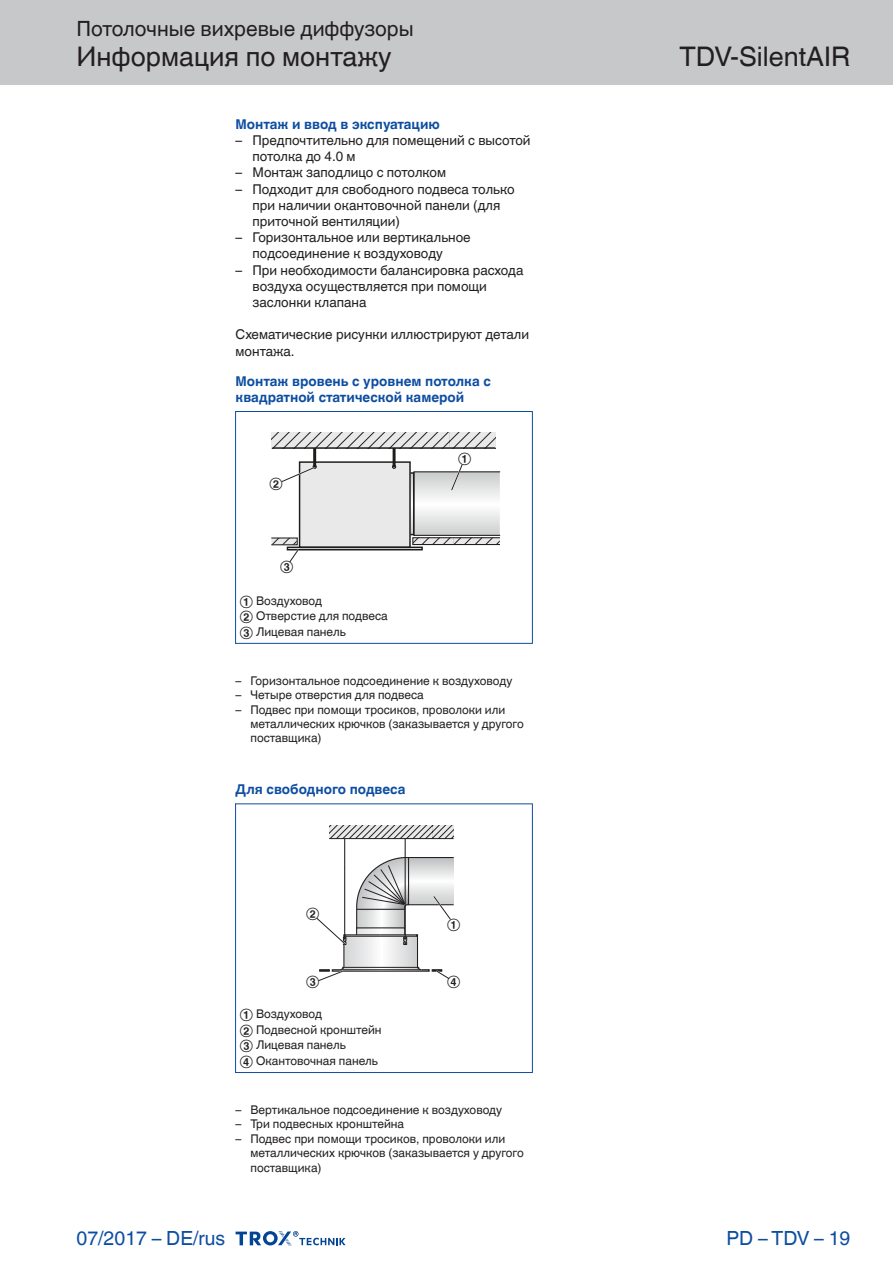
<style>
.page{position:relative;width:893px;height:1263px;background:#fff}
.page>*{position:absolute;margin:0;border:0;box-sizing:border-box;transform-origin:0 0}
.t1{font:27px "TROX Helvetica";color:#231f20}
.t2{font:21px "TROX Helvetica";color:#231f20}
.t3{font:19.5px "TROX Helvetica";color:#0d4da1}
.t4{font:13.5px/16.2px "TROX Helvetica";color:#231f20}
.t5{font:700 13.5px/16.2px "TROX Helvetica";color:#0d4da1}
.t6{font:12px/15.8px "TROX Helvetica";color:#231f20}
.t7{font:12px "TROX Helvetica";color:#1d1d1b}
</style>
<div class="page">
<div style="left:0;top:0;width:893px;height:85px;background:#c7c8ca"></div>
<svg style="left:236px;top:1231px;width:110px;height:15px"></svg>
<svg style="left:415px;top:473px;width:83px;height:61px"></svg>
<div style="left:300px;top:462px;width:110px;height:85px;background:#e9e9e9"></div>
<svg style="left:271px;top:432px;width:225px;height:16px;background:#cecdcd"></svg>
<svg style="left:414px;top:539px;width:84px;height:4px"></svg>
<svg style="left:273px;top:539px;width:23px;height:4px"></svg>
<hr style="left:273px;top:447px;width:221px;height:2px;background:#1d1d1b">
<div style="left:299px;top:461px;width:112px;height:87px;border:1px solid #1d1d1b"></div>
<div style="left:413px;top:471px;width:87px;height:65px;border:1px solid #1d1d1b"></div>
<hr style="left:313px;top:448px;width:3px;height:19px;background:#1d1d1b">
<hr style="left:393px;top:448px;width:3px;height:19px;background:#1d1d1b">
<div style="left:412px;top:537px;width:88px;height:8px;border:1px solid #231f20"></div>
<div style="left:271px;top:537px;width:27px;height:8px;border:1px solid #231f20"></div>
<svg style="left:286px;top:546px;width:137px;height:17px"></svg>
<svg style="left:281px;top:465px;width:36px;height:18px"></svg>
<svg style="left:450px;top:464px;width:14px;height:28px"></svg>
<hr style="left:235px;top:411px;width:1px;height:233px;background:#0d4da1">
<hr style="left:532px;top:411px;width:1px;height:233px;background:#0d4da1">
<hr style="left:235px;top:411px;width:297px;height:1px;background:#0d4da1">
<hr style="left:235px;top:643px;width:297px;height:1px;background:#0d4da1">
<svg style="left:329px;top:825px;width:125px;height:13px;background:#bcbbbb"></svg>
<svg style="left:316px;top:838px;width:138px;height:143px"></svg>
<hr style="left:235px;top:803px;width:1px;height:270px;background:#0d4da1">
<hr style="left:532px;top:803px;width:1px;height:270px;background:#0d4da1">
<hr style="left:235px;top:803px;width:297px;height:1px;background:#0d4da1">
<hr style="left:235px;top:1072px;width:297px;height:1px;background:#0d4da1">
<h2 class="t2" style="left:77px;top:17px;width:339px">Потолочные вихревые диффузоры</h2>
<h1 class="t1" style="left:77px;top:41px;width:316px">Информация по монтажу</h1>
<p class="t5" style="left:236px;top:116px;width:206px">Монтаж и ввод в экспуатацию</p>
<p class="t4" style="left:253px;top:132px;width:280px;text-indent:-17px">– Предпочтительно для помещений с высотой потолка до 4.0 м</p>
<p class="t4" style="left:236px;top:165px;width:212px">– Монтаж заподлицо с потолком</p>
<p class="t4" style="left:253px;top:181px;width:263px;text-indent:-17px">– Подходит для свободного подвеса только при наличии окантовочной панели (для приточной вентиляции)</p>
<p class="t4" style="left:253px;top:229px;width:220px;text-indent:-17px">– Горизонтальное или вертикальное подсоединение к воздуховоду</p>
<p class="t4" style="left:253px;top:262px;width:272px;text-indent:-17px">– При необходимости балансировка расхода воздуха осуществляется при помощи заслонки клапана</p>
<p class="t4" style="left:236px;top:327px;width:295px">Схематические рисунки иллюстрируют детали монтажа.</p>
<p class="t5" style="left:236px;top:373px;width:257px">Монтаж вровень с уровнем потолка с квадратной статической камерой</p>
<p class="t7" style="left:269px;top:475px;width:15px">②</p>
<p class="t7" style="left:280px;top:559px;width:15px">③</p>
<p class="t6" style="left:240px;top:592px;width:150px">① Воздуховод<br>② Отверстие для подвеса<br>③ Лицевая панель</p>
<p class="t7" style="left:458px;top:451px;width:15px">①</p>
<p class="t6" style="left:236px;top:673px;width:278px">– Горизонтальное подсоединение к воздуховоду</p>
<p class="t6" style="left:236px;top:687px;width:190px">– Четыре отверстия для подвеса</p>
<p class="t6" style="left:250px;top:702px;width:275px;line-height:14.4px;text-indent:-15px">– Подвес при помощи тросиков, проволоки или металлических крючков (заказывается у другого поставщика)</p>
<p class="t5" style="left:236px;top:781px;width:171px">Для свободного подвеса</p>
<p class="t6" style="left:306px;top:905px;width:15px">②</p>
<p class="t6" style="left:447px;top:916px;width:15px">①</p>
<p class="t6" style="left:306px;top:973px;width:15px">③</p>
<p class="t6" style="left:447px;top:973px;width:15px">④</p>
<p class="t6" style="left:240px;top:1006px;width:143px">① Воздуховод<br>② Подвесной кронштейн<br>③ Лицевая панель<br>④ Окантовочная панель</p>
<p class="t6" style="left:236px;top:1102px;width:268px">– Вертикальное подсоединение к воздуховоду</p>
<p class="t6" style="left:236px;top:1116px;width:170px">– Три подвесных кронштейна</p>
<p class="t6" style="left:250px;top:1131px;width:275px;line-height:14.4px;text-indent:-15px">– Подвес при помощи тросиков, проволоки или металлических крючков (заказывается у другого поставщика)</p>
<h3 class="t3" style="left:77px;top:1227px;width:150px">07/2017 – DE/rus</h3>
<h1 class="t1" style="left:680px;top:41px;width:172px">TDV-SilentAIR</h1>
<h3 class="t3" style="left:727px;top:1227px;width:125px">PD – TDV – 19</h3>
</div>
